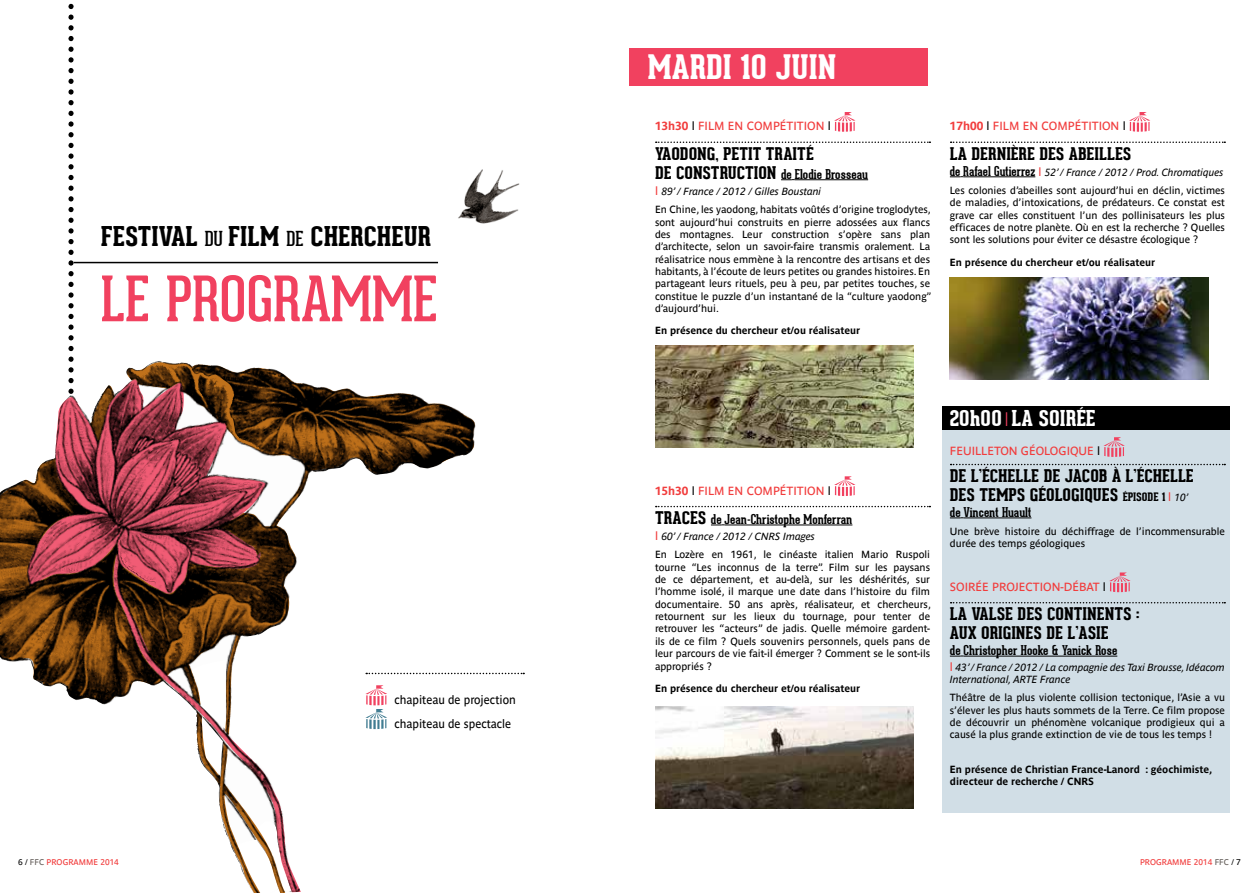
<style>
.page{position:relative;width:1259px;height:893px;background:#fff}
.page>*{position:absolute;margin:0;border:0;box-sizing:border-box;transform-origin:0 0}
.t1{font:61.2px "Geared Slab";color:#f1415f}
.t2{font:800 33px "Geared Slab";color:#fff}
.t3{font:800 26.7px "Geared Slab";color:#000}
.t4{font:800 21.45px "Geared Slab";color:#fff}
.t5{font:800 17.1px/19px "Geared Slab";color:#000}
.t6{font:700 13.2px "Geared Slab";color:#000}
.t7{font:12px/23.7px "Parisine";color:#000;scale:.95 1}
.t8{font:11.7px "Parisine";color:#f13d3d}
.t9{font:10.35px/12.3px "Parisine";color:#000}
.t10{font:700 10.35px/12.5px "Parisine";color:#000}
.t11{font:italic 10.35px/11.7px "Parisine";color:#000}
.t12{font:8.25px "Parisine";color:#f13d3d}
.s1{font-weight:400;font-size:20.25px}
.s2{font-weight:700}
.s3{color:#000}
.s4{font-weight:800;font-size:17.1px}
.s5{font-size:11.7px;color:#f13d3d}
.s6{font-style:italic}
.s7{font-family:"Geared Slab";font-weight:700;font-size:13.2px}
.s8{font-family:"Parisine";font-weight:400;font-size:18.6px;color:#f1415f}
.s9{font-size:11.4px}
.s10{font-family:"Parisine";font-weight:400;font-size:11.7px;color:#f13d3d}
.s11{font-family:"Parisine";font-weight:400;font-style:italic;font-size:10.35px}
.s12{font-style:normal;font-size:11.7px;color:#f13d3d}
.s13{color:#66605c}
</style>
<div class="page">
<svg style="left:68px;top:3px;width:6px;height:358px"></svg>
<div style="left:942px;top:418px;width:288px;height:395px;background:#d1dee6"></div>
<div style="left:629px;top:48px;width:299px;height:38px;background:#f1415f"></div>
<svg style="left:656px;top:142px;width:274px;height:1px"></svg>
<svg style="left:781px;top:179px;width:13px;height:1px"></svg>
<hr style="left:794px;top:179px;width:74px;height:1px;background:#000">
<svg style="left:656px;top:506px;width:274px;height:1px"></svg>
<svg style="left:711px;top:525px;width:13px;height:1px"></svg>
<hr style="left:724px;top:525px;width:128px;height:1px;background:#000">
<svg style="left:834px;top:112px;width:21px;height:20px"></svg>
<svg style="left:834px;top:476px;width:21px;height:20px"></svg>
<img style="left:655px;top:346px;width:258px;height:102px">
<img style="left:655px;top:706px;width:258px;height:102px">
<div style="left:942px;top:406px;width:288px;height:24px;background:#000"></div>
<img style="left:950px;top:277px;width:258px;height:102px">
<svg style="left:950px;top:142px;width:275px;height:1px"></svg>
<svg style="left:950px;top:176px;width:13px;height:1px"></svg>
<hr style="left:963px;top:176px;width:72px;height:1px;background:#000">
<svg style="left:950px;top:464px;width:275px;height:1px"></svg>
<svg style="left:950px;top:517px;width:13px;height:2px"></svg>
<hr style="left:963px;top:518px;width:68px;height:1px;background:#000">
<svg style="left:950px;top:602px;width:275px;height:1px"></svg>
<svg style="left:950px;top:656px;width:13px;height:1px"></svg>
<hr style="left:963px;top:656px;width:154px;height:1px;background:#000">
<svg style="left:1129px;top:112px;width:21px;height:20px"></svg>
<svg style="left:1103px;top:437px;width:21px;height:20px"></svg>
<svg style="left:1109px;top:572px;width:21px;height:20px"></svg>
<svg style="left:0;top:361px;width:476px;height:532px"></svg>
<hr style="left:74px;top:262px;width:364px;height:1px;background:#000">
<img style="left:458px;top:169px;width:62px;height:55px">
<svg style="left:365px;top:685px;width:22px;height:44px"></svg>
<svg style="left:366px;top:673px;width:158px;height:1px"></svg>
<h3 class="t3" style="left:101px;top:221px;width:332px">FESTIVAL <span class="s1">DU</span> FILM <span class="s1">DE</span> CHERCHEUR</h3>
<h1 class="t1" style="left:101px;top:262px;width:339px">LE PROGRAMME</h1>
<p class="t7" style="left:394px;top:688px;width:129px">chapiteau de projection chapiteau de spectacle</p>
<h2 class="t2" style="left:647px;top:48px;width:190px">MARDI 10 JUIN</h2>
<p class="t8" style="left:655px;top:119px;width:109px"><span class="s2">13h30</span> <span class="s3">l</span> FILM EN COMP</p>
<p class="t8" style="left:780px;top:119px;width:52px">éTITION <span class="s3">l</span></p>
<h3 class="t5" style="left:655px;top:144px;width:160px">YAODONG, PETIT TRAITÉ</h3>
<p class="t6" style="left:655px;top:166px;width:215px"><span class="s4">DE CONSTRUCTION</span> de Elodie Brosseau</p>
<p class="t9" style="left:655px;top:182px;width:277px;line-height:18.1px"><span class="s5">l</span> <span class="s6">89’ / France / 2012 / Gilles Boustani<br></span>En Chine, les yaodong, habitats voûtés d’origine troglodytes,</p>
<p class="t9" style="left:655px;top:216px;width:278px">sont aujourd’hui construits en pierre adossées aux flancs des montagnes. Leur construction s’opère sans plan d’architecte, selon un savoir-faire transmis oralement. La réalisatrice nous emmène à la rencontre des artisans et des habitants, à l’écoute de leurs petites ou grandes histoires. En partageant leurs rituels, peu à peu, par petites touches, se constitue le puzzle d’un instantané de la “culture yaodong” d’aujourd’hui.</p>
<p class="t10" style="left:655px;top:324px;width:207px">En présence du chercheur et/ou réalisateur</p>
<p class="t8" style="left:950px;top:119px;width:109px"><span class="s2">17h00</span> <span class="s3">l</span> FILM EN COMP</p>
<p class="t8" style="left:1074px;top:119px;width:52px">éTITION <span class="s3">l</span></p>
<h3 class="t5" style="left:950px;top:144px;width:183px">LA DERNIÈRE DES ABEILLES</h3>
<p class="t9" style="left:950px;top:163px;width:277px;line-height:18.3px"><span class="s7">de Rafael Gutierrez</span> <span class="s5">l</span> <span class="s6">52’ / France / 2012 / Prod. Chromatiques<br></span>Les colonies d’abeilles sont aujourd’hui en déclin, victimes</p>
<p class="t9" style="left:950px;top:197px;width:277px;text-align:justify">de maladies, d’intoxications, de prédateurs. Ce constat est grave car elles constituent l’un des pollinisateurs les plus efficaces de notre planète. Où en est la recherche ? Quelles sont les solutions pour éviter ce désastre écologique ?</p>
<p class="t10" style="left:950px;top:256px;width:207px">En présence du chercheur et/ou réalisateur</p>
<p class="t8" style="left:655px;top:484px;width:109px"><span class="s2">15h30</span> <span class="s3">l</span> FILM EN COMP</p>
<p class="t8" style="left:780px;top:484px;width:52px">éTITION <span class="s3">l</span></p>
<p class="t6" style="left:655px;top:511px;width:199px"><span class="s4">TRACES</span> de Jean-Christophe Monferran</p>
<p class="t9" style="left:655px;top:527px;width:277px;line-height:18.1px"><span class="s5">l</span> <span class="s6">60’ / France / 2012 / Cnrs Images<br></span>En Lozère en 1961, le cinéaste italien Mario Ruspoli</p>
<p class="t9" style="left:655px;top:561px;width:277px;text-align:justify">tourne “Les inconnus de la terre”. Film sur les paysans de ce département, et au-delà, sur les déshérités, sur l’homme isolé, il marque une date dans l’histoire du film documentaire. 50 ans après, réalisateur, et chercheurs, retournent sur les lieux du tournage, pour tenter de retrouver les “acteurs” de jadis. Quelle mémoire gardent&shy;ils de ce film ? Quels souvenirs personnels, quels pans de leur parcours de vie fait-il émerger ? Comment se le sont-ils appropriés ?</p>
<p class="t10" style="left:655px;top:682px;width:207px">En présence du chercheur et/ou réalisateur</p>
<h3 class="t4" style="left:950px;top:406px;width:147px">20H00 <span class="s8">l</span> LA SOIRÉE</h3>
<p class="t8" style="left:950px;top:445px;width:20px">feuill</p>
<p class="t8" style="left:987px;top:445px;width:114px">eton géologiqu e <span class="s3">l</span></p>
<h3 class="t5" style="left:950px;top:467px;width:245px">DE L’ÉCHELLE DE JACOB À L’ÉCHELLE<br>DES TEMPS GÉOLOGIQUES <span class="s9">ÉPISODE 1</span> <span class="s10">l</span> <span class="s11">10’</span></h3>
<p class="t6" style="left:950px;top:504px;width:83px">de Vincent Huault</p>
<p class="t9" style="left:950px;top:525px;width:277px">Une brève histoire du déchiffrage de l’incommensurable durée des temps géologiques</p>
<p class="t8" style="left:950px;top:580px;width:157px">soi rée projection-débat <span class="s3">l</span></p>
<h3 class="t5" style="left:950px;top:605px;width:191px">LA VALSE DES CONTINENTS :<br>AUX ORIGINES DE L’ASIE</h3>
<p class="t6" style="left:950px;top:642px;width:169px">de Christopher Hooke &amp; Yanick Rose</p>
<p class="t11" style="left:950px;top:662px;width:277px"><span class="s12">l</span> 43’ / France / 2012 / La compagnie des Taxi Brousse, Idéacom<br>International, ARTE France</p>
<p class="t9" style="left:950px;top:691px;width:277px;text-align:justify">Théâtre de la plus violente collision tectonique, l’Asie a vu s’élever les plus hauts sommets de la Terre. Ce film propose de découvrir un phénomène volcanique prodigieux qui a causé la plus grande extinction de vie de tous les temps !</p>
<p class="t10" style="left:950px;top:763px;width:263px">En présence de Christian France-Lanord : géochimiste, directeur de recherche / CNRS</p>
<p class="t12" style="left:18px;top:858px;width:102px"><span class="s3">6 /</span> <span class="s13">FFC</span> programme 2014</p>
<p class="t12" style="left:1140px;top:858px;width:102px">programme 2014 <span class="s13">FFC</span> <span class="s3">/ 7</span></p>
</div>
